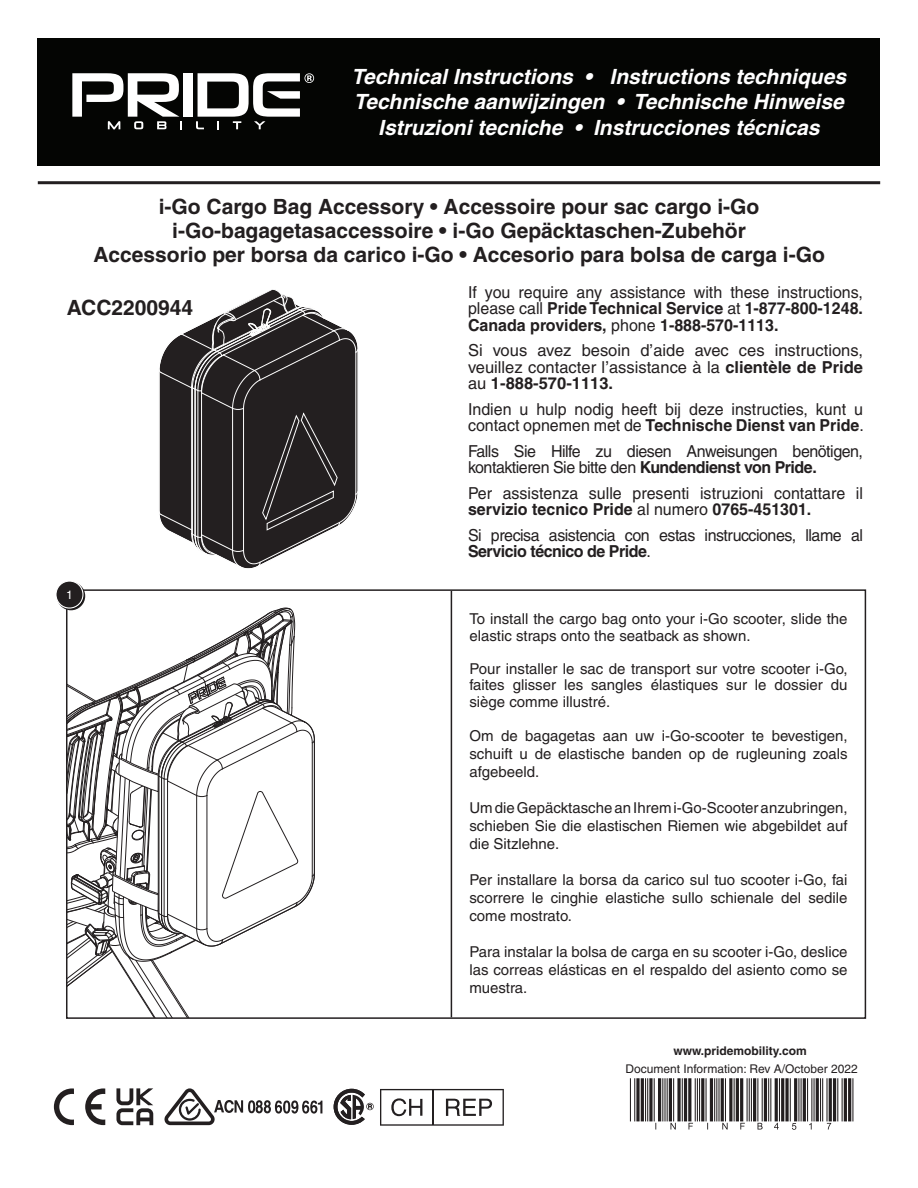
<style>
.page{position:relative;width:918px;height:1188px;background:#fff}
.page>*{position:absolute;margin:0;border:0;box-sizing:border-box;transform-origin:0 0}
.COVER_OM{font:700 21px "Helvetica";color:#231f20}
.t1{font:italic 700 21px/25.2px "Helvetica";color:#fff;text-align:center}
.WARNING{font:700 21px "Helvetica";color:#231f20}
.Body{font:16.5px/16.5px "Helvetica";color:#231f20}
.Body-2{font:16.5px/16.5px "Helvetica";letter-spacing:-.03em;color:#231f20}
.Body-3{font:700 16.5px/16.5px "Helvetica";color:#231f20;text-align:justify}
.Body-4{font:15px/18px "Helvetica";color:#231f20;text-align:justify}
.t2{font:12px "Helvetica";color:#231f20}
.t3{font:700 12px "Helvetica";color:#231f20}
.t4{font:12px "Helvetica";color:#fff}
.s1{font-weight:400}
.s2{font-weight:700}
</style>
<div class="page">
<div style="left:38px;top:38px;width:842px;height:145px;background:#040503"></div>
<div style="left:38px;top:166px;width:842px;height:18px;background:#fff"></div>
<hr style="left:38px;top:181px;width:842px;height:3px;background:#231f20">
<div style="left:183px;top:73px;width:10px;height:44px;background:#fff"></div>
<svg style="left:196px;top:73px;width:118px;height:56px"></svg>
<svg style="left:72px;top:73px;width:110px;height:56px"></svg>
<svg style="left:116px;top:1088px;width:37px;height:37px"></svg>
<svg style="left:54px;top:1088px;width:20px;height:37px"></svg>
<svg style="left:85px;top:1088px;width:20px;height:37px"></svg>
<svg style="left:334px;top:1089px;width:40px;height:36px"></svg>
<svg style="left:164px;top:1088px;width:158px;height:37px"></svg>
<svg style="left:380px;top:1089px;width:124px;height:37px"></svg>
<svg style="left:159px;top:289px;width:199px;height:280px"></svg>
<svg style="left:69px;top:608px;width:246px;height:408px"></svg>
<hr style="left:645px;top:1078px;width:1px;height:43px;background:#231f20">
<hr style="left:641px;top:1078px;width:3px;height:43px;background:#231f20">
<svg style="left:636px;top:1078px;width:4px;height:43px"></svg>
<hr style="left:634px;top:1078px;width:1px;height:43px;background:#231f20">
<hr style="left:630px;top:1078px;width:1px;height:43px;background:#231f20">
<hr style="left:662px;top:1078px;width:1px;height:43px;background:#231f20">
<hr style="left:658px;top:1078px;width:3px;height:43px;background:#231f20">
<hr style="left:654px;top:1078px;width:1px;height:43px;background:#231f20">
<svg style="left:649px;top:1078px;width:4px;height:43px"></svg>
<hr style="left:647px;top:1078px;width:1px;height:43px;background:#231f20">
<svg style="left:664px;top:1078px;width:34px;height:52px"></svg>
<hr style="left:714px;top:1078px;width:1px;height:43px;background:#231f20">
<hr style="left:710px;top:1078px;width:3px;height:43px;background:#231f20">
<hr style="left:706px;top:1078px;width:1px;height:43px;background:#231f20">
<hr style="left:701px;top:1078px;width:3px;height:43px;background:#231f20">
<hr style="left:699px;top:1078px;width:1px;height:43px;background:#231f20">
<svg style="left:716px;top:1078px;width:120px;height:52px"></svg>
<hr style="left:852px;top:1078px;width:1px;height:43px;background:#231f20">
<hr style="left:848px;top:1078px;width:3px;height:43px;background:#231f20">
<hr style="left:844px;top:1078px;width:3px;height:43px;background:#231f20">
<hr style="left:842px;top:1078px;width:1px;height:43px;background:#231f20">
<hr style="left:837px;top:1078px;width:1px;height:43px;background:#231f20">
<div style="left:66px;top:589px;width:800px;height:430px;border:2px solid #231f20"></div>
<svg style="left:57px;top:583px;width:27px;height:27px"></svg>
<div style="left:57px;top:582px;width:28px;height:28px;border:2px solid #231f20;border-radius:50%"></div>
<div style="left:56px;top:581px;width:27px;height:27px;background:#231f20;border-radius:50%"></div>
<div style="left:55px;top:580px;width:29px;height:29px;border:1px solid #fff;border-radius:50%"></div>
<hr style="left:451px;top:591px;width:1px;height:426px;background:#231f20">
<h1 class="t1" style="left:352px;top:64px;width:496px">Technical Instructions • Instructions techniques<br>Technische aanwijzingen • Technische Hinweise<br>Istruzioni tecniche • Instrucciones técnicas</h1>
<p class="COVER_OM" style="left:159px;top:194px;width:602px">i-Go Cargo Bag Accessory • Accessoire pour sac cargo i-Go</p>
<p class="COVER_OM" style="left:172px;top:218px;width:575px">i-Go-bagagetasaccessoire • i-Go Gepäcktaschen-Zubehör</p>
<p class="COVER_OM" style="left:93px;top:242px;width:733px">Accessorio per borsa da carico i-Go • Accesorio para bolsa de carga i-Go</p>
<p class="WARNING" style="left:67px;top:295px;width:128px">ACC2200944</p>
<p class="t4" style="left:66px;top:588px;width:8px">1</p>
<p class="Body-3" style="left:468px;top:284px;width:397px"><span class="s1">If you require any assistance with these instructions, please call</span> Pride Technical Service <span class="s1">at</span> 1-877-800-1248.<br>Canada providers, <span class="s1">phone</span> 1-888-570-1113.</p>
<p class="Body" style="left:468px;top:342px;width:397px;text-align:justify">Si vous avez besoin d’aide avec ces instructions, veuillez contacter l’assistance à la <span class="s2">clientèle de Pride </span>au <span class="s2">1-888-570-1113.</span></p>
<p class="Body" style="left:468px;top:401px;width:397px">Indien u hulp nodig heeft bij deze instructies, kunt u contact opnemen met de <span class="s2">Technische Dienst van Pride</span>.</p>
<p class="Body-2" style="left:468px;top:443px;width:397px">Falls Sie Hilfe zu diesen Anweisungen benötigen, kontaktieren Sie bitte den <span class="s2">Kundendienst von Pride.</span></p>
<p class="Body" style="left:468px;top:485px;width:397px">Per assistenza sulle presenti istruzioni contattare il <span class="s2">servizio tecnico Pride</span> al numero <span class="s2">0765-451301.</span></p>
<p class="Body-2" style="left:468px;top:527px;width:396px">Si precisa asistencia con estas instrucciones, llame al<br><span class="s2">Servicio técnico de Pride</span>.</p>
<p class="Body-4" style="left:469px;top:610px;width:380px;line-height:16.5px">To install the cargo bag onto your i-Go scooter, slide the elastic straps onto the seatback as shown.</p>
<p class="Body-4" style="left:469px;top:660px;width:380px;line-height:16.5px">Pour installer le sac de transport sur votre scooter i-Go, faites glisser les sangles élastiques sur le dossier du siège comme illustré.</p>
<p class="Body-4" style="left:469px;top:727px;width:380px">Om de bagagetas aan uw i-Go-scooter te bevestigen, schuift u de elastische banden op de rugleuning zoals afgebeeld.</p>
<p class="Body-4" style="left:469px;top:799px;width:380px">Um die Gepäcktasche an Ihrem i-Go-Scooter anzubringen, schieben Sie die elastischen Riemen wie abgebildet auf die Sitzlehne.</p>
<p class="Body-4" style="left:469px;top:871px;width:380px">Per installare la borsa da carico sul tuo scooter i-Go, fai scorrere le cinghie elastiche sullo schienale del sedile come mostrato.</p>
<p class="Body-4" style="left:469px;top:943px;width:380px">Para instalar la bolsa de carga en su scooter i-Go, deslice las correas elásticas en el respaldo del asiento como se muestra.</p>
<p class="t3" style="left:673px;top:1044px;width:135px">www.pridemobility.com</p>
<p class="t2" style="left:625px;top:1062px;width:234px">Document Information: Rev A/October 2022</p>
</div>
